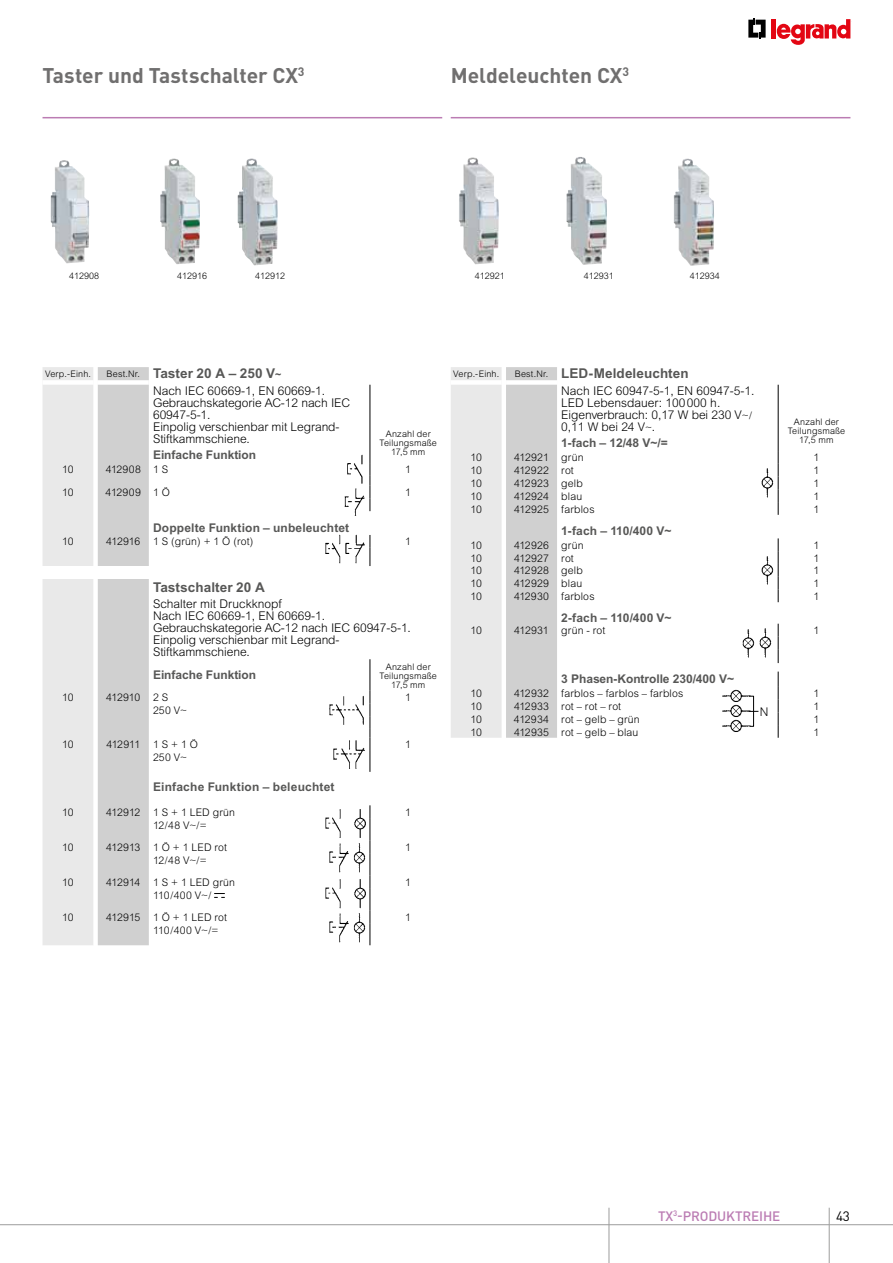
<style>
.page{position:relative;width:893px;height:1263px;background:#fff}
.page>*{position:absolute;margin:0;border:0;box-sizing:border-box;transform-origin:0 0}
.t1{font:700 21px "DIN Pro";letter-spacing:-.005em;color:#706f6f}
.t2{font:700 13.5px "Arial MT Std";letter-spacing:.005em;color:#575756}
.t3{font:500 13.5px "DIN Pro";letter-spacing:-.01em;color:#bb7cb3}
.t4{font:13.5px "DIN Pro";color:#000}
.t5{font:300 12px/12px "Arial";letter-spacing:-.005em;color:#000}
.t6{font:700 12px "Arial MT Std";color:#575756}
.t7{font:300 10.5px "Arial";letter-spacing:.01em;color:#000}
.t8{font:300 9px/9px "Arial";letter-spacing:.015em;color:#000;text-align:center}
.s1{font-family:"Arial";font-weight:300;font-size:9px;color:#000}
.s2{font-size:10.5px}
</style>
<div class="page">
<hr style="left:609px;top:1224px;width:220px;height:1px;background:#9d9d9c">
<hr style="left:829px;top:1224px;width:64px;height:1px;background:#9d9d9c">
<hr style="left:0;top:1224px;width:610px;height:1px;background:#9d9d9c">
<hr style="left:829px;top:1208px;width:1px;height:55px;background:#9d9d9c">
<hr style="left:609px;top:1208px;width:1px;height:55px;background:#9d9d9c">
<svg style="left:748px;top:18px;width:18px;height:21px"></svg>
<hr style="left:772px;top:19px;width:4px;height:20px;background:#e30613">
<svg style="left:777px;top:19px;width:73px;height:26px"></svg>
<img style="left:50px;top:160px;width:39px;height:103px">
<img style="left:160px;top:158px;width:40px;height:106px">
<img style="left:237px;top:158px;width:41px;height:107px">
<img style="left:459px;top:157px;width:40px;height:107px">
<img style="left:566px;top:157px;width:41px;height:108px">
<img style="left:673px;top:159px;width:41px;height:107px">
<hr style="left:43px;top:117px;width:399px;height:1px;background:#bb7cb3">
<hr style="left:451px;top:117px;width:399px;height:1px;background:#bb7cb3">
<svg style="left:43px;top:367px;width:106px;height:578px;background:#dedede"></svg>
<div style="left:98px;top:380px;width:51px;height:5px;background:#fff"></div>
<hr style="left:370px;top:385px;width:1px;height:78px;background:#000">
<svg style="left:370px;top:463px;width:1px;height:48px"></svg>
<svg style="left:370px;top:535px;width:1px;height:31px"></svg>
<hr style="left:370px;top:659px;width:1px;height:32px;background:#000">
<svg style="left:370px;top:691px;width:1px;height:81px"></svg>
<svg style="left:370px;top:805px;width:1px;height:140px"></svg>
<svg style="left:214px;top:893px;width:11px;height:5px"></svg>
<img style="left:347px;top:454px;width:16px;height:30px">
<img style="left:344px;top:488px;width:21px;height:28px">
<img style="left:325px;top:535px;width:40px;height:29px">
<img style="left:329px;top:695px;width:35px;height:30px">
<img style="left:333px;top:740px;width:32px;height:29px">
<img style="left:325px;top:809px;width:40px;height:29px">
<img style="left:329px;top:843px;width:36px;height:30px">
<img style="left:325px;top:879px;width:40px;height:29px">
<img style="left:329px;top:913px;width:36px;height:30px">
<svg style="left:451px;top:367px;width:106px;height:371px;background:#dedede"></svg>
<div style="left:506px;top:380px;width:51px;height:5px;background:#fff"></div>
<svg style="left:778px;top:538px;width:1px;height:64px"></svg>
<hr style="left:778px;top:385px;width:1px;height:66px;background:#000">
<svg style="left:778px;top:451px;width:1px;height:64px"></svg>
<svg style="left:778px;top:624px;width:1px;height:39px"></svg>
<svg style="left:778px;top:672px;width:1px;height:66px"></svg>
<img style="left:761px;top:468px;width:13px;height:30px">
<img style="left:761px;top:556px;width:13px;height:29px">
<img style="left:759px;top:628px;width:13px;height:30px">
<img style="left:742px;top:629px;width:12px;height:29px">
<img style="left:722px;top:690px;width:26px;height:42px">
<svg style="left:748px;top:695px;width:10px;height:32px"></svg>
<h1 class="t1" style="left:43px;top:61px;width:264px">Taster und Tastschalter CX<sup>3</sup></h1>
<h1 class="t1" style="left:451px;top:61px;width:180px">Meldeleuchten CX<sup>3</sup></h1>
<p class="t8" style="left:69px;top:272px;width:32px">412908</p>
<p class="t8" style="left:177px;top:272px;width:32px">412916</p>
<p class="t8" style="left:255px;top:272px;width:32px">412912</p>
<p class="t8" style="left:475px;top:272px;width:32px">412921</p>
<p class="t8" style="left:584px;top:272px;width:32px">412931</p>
<p class="t8" style="left:690px;top:271px;width:32px">412934</p>
<p class="t8" style="left:45px;top:369px;width:48px">Verp.-Einh.</p>
<p class="t2" style="left:107px;top:365px;width:176px"><span class="s1">Best.Nr.</span> Taster 20 A – 250 V<span class="s2">~</span></p>
<p class="t5" style="left:153px;top:384px;width:199px">Nach IEC 60669-1, EN 60669-1.<br>Gebrauchskategorie AC-12 nach IEC<br>60947-5-1.<br>Einpolig verschienbar mit Legrand-<br>Stiftkammschiene.</p>
<p class="t6" style="left:153px;top:447px;width:105px">Einfache Funktion</p>
<p class="t8" style="left:379px;top:429px;width:59px">Anzahl der<br>Teilungsmaße<br>17,5 mm</p>
<p class="t7" style="left:62px;top:464px;width:13px">10</p>
<p class="t7" style="left:106px;top:464px;width:64px">412908 1 S</p>
<p class="t7" style="left:405px;top:464px;width:7px">1</p>
<p class="t7" style="left:62px;top:486px;width:13px">10</p>
<p class="t7" style="left:106px;top:486px;width:66px">412909 1 Ö</p>
<p class="t7" style="left:405px;top:486px;width:7px">1</p>
<p class="t6" style="left:153px;top:520px;width:198px">Doppelte Funktion – unbeleuchtet</p>
<p class="t7" style="left:62px;top:536px;width:13px">10</p>
<p class="t7" style="left:106px;top:536px;width:149px">412916 1 S (grün) + 1 Ö (rot)</p>
<p class="t7" style="left:405px;top:536px;width:7px">1</p>
<p class="t2" style="left:153px;top:579px;width:113px">Tastschalter 20 A</p>
<p class="t5" style="left:153px;top:598px;width:259px">Schalter mit Druckknopf<br>Nach IEC 60669-1, EN 60669-1.<br>Gebrauchskategorie AC-12 nach IEC 60947-5-1.<br>Einpolig verschienbar mit Legrand-<br>Stiftkammschiene.</p>
<p class="t6" style="left:153px;top:667px;width:105px">Einfache Funktion</p>
<p class="t8" style="left:379px;top:662px;width:59px">Anzahl der<br>Teilungsmaße<br>17,5 mm</p>
<p class="t7" style="left:62px;top:691px;width:13px">10</p>
<p class="t7" style="left:106px;top:691px;width:64px">412910 2 S</p>
<p class="t7" style="left:405px;top:691px;width:7px">1</p>
<p class="t7" style="left:153px;top:704px;width:35px">250 V~</p>
<p class="t7" style="left:62px;top:738px;width:13px">10</p>
<p class="t7" style="left:106px;top:738px;width:93px">412911 1 S + 1 Ö</p>
<p class="t7" style="left:405px;top:738px;width:7px">1</p>
<p class="t7" style="left:153px;top:752px;width:35px">250 V~</p>
<p class="t6" style="left:153px;top:780px;width:183px">Einfache Funktion – beleuchtet</p>
<p class="t7" style="left:62px;top:806px;width:13px">10</p>
<p class="t7" style="left:106px;top:806px;width:130px">412912 1 S + 1 LED grün</p>
<p class="t7" style="left:405px;top:806px;width:7px">1</p>
<p class="t7" style="left:153px;top:820px;width:55px">12/48 V~/=</p>
<p class="t7" style="left:62px;top:841px;width:13px">10</p>
<p class="t7" style="left:106px;top:841px;width:122px">412913 1 Ö + 1 LED rot</p>
<p class="t7" style="left:405px;top:841px;width:7px">1</p>
<p class="t7" style="left:153px;top:855px;width:55px">12/48 V~/=</p>
<p class="t7" style="left:62px;top:876px;width:13px">10</p>
<p class="t7" style="left:106px;top:876px;width:130px">412914 1 S + 1 LED grün</p>
<p class="t7" style="left:405px;top:876px;width:7px">1</p>
<p class="t7" style="left:153px;top:890px;width:60px">110/400 V~/</p>
<p class="t7" style="left:62px;top:911px;width:13px">10</p>
<p class="t7" style="left:106px;top:911px;width:122px">412915 1 Ö + 1 LED rot</p>
<p class="t7" style="left:405px;top:911px;width:7px">1</p>
<p class="t7" style="left:153px;top:924px;width:67px">110/400 V~/=</p>
<p class="t8" style="left:453px;top:369px;width:48px">Verp.-Einh.</p>
<p class="t2" style="left:515px;top:365px;width:175px"><span class="s1">Best.Nr.</span> LED-Meldeleuchten</p>
<p class="t5" style="left:561px;top:384px;width:195px">Nach IEC 60947-5-1, EN 60947-5-1.<br>LED Lebensdauer: 100000 h.<br>Eigenverbrauch: 0,17 W bei 230 V<span class="s2">~/<br></span>0,11 W bei 24 V<span class="s2">~</span>.</p>
<p class="t6" style="left:561px;top:435px;width:108px">1-fach – 12/48 V~/=</p>
<p class="t8" style="left:788px;top:417px;width:59px">Anzahl der<br>Teilungsmaße<br>17,5 mm</p>
<p class="t7" style="left:470px;top:452px;width:13px">10</p>
<p class="t7" style="left:514px;top:452px;width:71px">412921 grün</p>
<p class="t7" style="left:813px;top:452px;width:7px">1</p>
<p class="t7" style="left:470px;top:465px;width:13px">10</p>
<p class="t7" style="left:514px;top:465px;width:61px">412922 rot</p>
<p class="t7" style="left:813px;top:465px;width:7px">1</p>
<p class="t7" style="left:470px;top:477px;width:13px">10</p>
<p class="t7" style="left:514px;top:477px;width:70px">412923 gelb</p>
<p class="t7" style="left:813px;top:477px;width:7px">1</p>
<p class="t7" style="left:470px;top:490px;width:13px">10</p>
<p class="t7" style="left:514px;top:490px;width:69px">412924 blau</p>
<p class="t7" style="left:813px;top:490px;width:7px">1</p>
<p class="t7" style="left:470px;top:503px;width:13px">10</p>
<p class="t7" style="left:514px;top:503px;width:82px">412925 farblos</p>
<p class="t7" style="left:813px;top:503px;width:7px">1</p>
<p class="t6" style="left:561px;top:524px;width:112px">1-fach – 110/400 V~</p>
<p class="t7" style="left:470px;top:539px;width:13px">10</p>
<p class="t7" style="left:514px;top:539px;width:71px">412926 grün</p>
<p class="t7" style="left:813px;top:539px;width:7px">1</p>
<p class="t7" style="left:470px;top:552px;width:13px">10</p>
<p class="t7" style="left:514px;top:552px;width:61px">412927 rot</p>
<p class="t7" style="left:813px;top:552px;width:7px">1</p>
<p class="t7" style="left:470px;top:565px;width:13px">10</p>
<p class="t7" style="left:514px;top:565px;width:70px">412928 gelb</p>
<p class="t7" style="left:813px;top:565px;width:7px">1</p>
<p class="t7" style="left:470px;top:577px;width:13px">10</p>
<p class="t7" style="left:514px;top:577px;width:70px">412929 blau</p>
<p class="t7" style="left:813px;top:577px;width:7px">1</p>
<p class="t7" style="left:470px;top:590px;width:13px">10</p>
<p class="t7" style="left:514px;top:590px;width:82px">412930 farblos</p>
<p class="t7" style="left:813px;top:590px;width:7px">1</p>
<p class="t6" style="left:561px;top:610px;width:112px">2-fach – 110/400 V~</p>
<p class="t7" style="left:470px;top:624px;width:13px">10</p>
<p class="t7" style="left:514px;top:624px;width:93px">412931 grün - rot</p>
<p class="t7" style="left:813px;top:624px;width:7px">1</p>
<p class="t6" style="left:561px;top:672px;width:174px">3 Phasen-Kontrolle 230/400 V~</p>
<p class="t7" style="left:470px;top:688px;width:13px">10</p>
<p class="t7" style="left:514px;top:688px;width:171px">412932 farblos – farblos – farblos</p>
<p class="t7" style="left:813px;top:688px;width:7px">1</p>
<p class="t7" style="left:470px;top:700px;width:13px">10</p>
<p class="t7" style="left:514px;top:700px;width:109px">412933 rot – rot – rot</p>
<p class="t7" style="left:813px;top:700px;width:7px">1</p>
<p class="t7" style="left:470px;top:713px;width:13px">10</p>
<p class="t7" style="left:514px;top:713px;width:127px">412934 rot – gelb – grün</p>
<p class="t7" style="left:813px;top:713px;width:7px">1</p>
<p class="t7" style="left:470px;top:726px;width:13px">10</p>
<p class="t7" style="left:514px;top:726px;width:126px">412935 rot – gelb – blau</p>
<p class="t7" style="left:813px;top:726px;width:7px">1</p>
<p class="t5" style="left:760px;top:705px;width:10px">N</p>
<p class="t3" style="left:658px;top:1207px;width:124px">TX<sup>3</sup>-PRODUKTREIHE</p>
<p class="t4" style="left:836px;top:1207px;width:15px">43</p>
</div>
